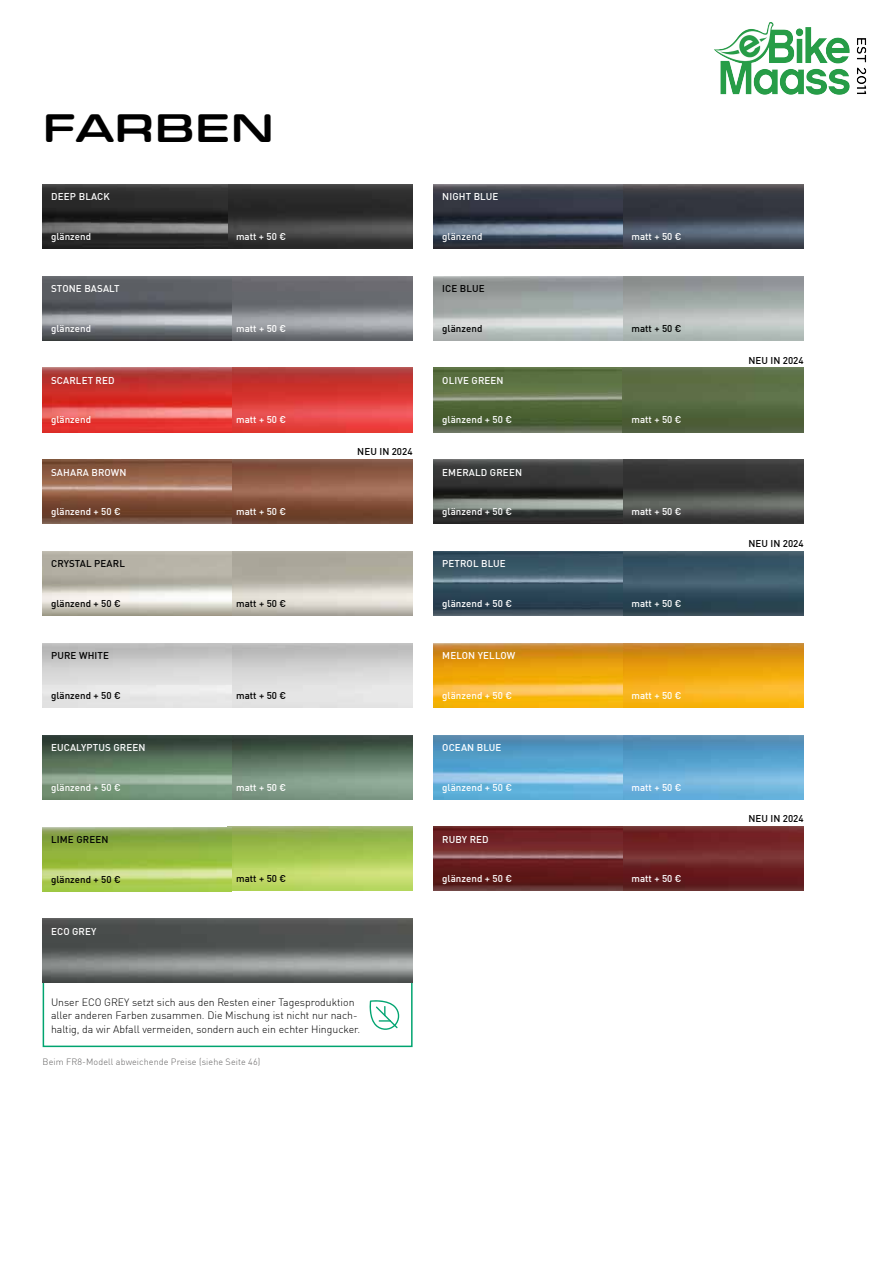
<style>
.page{position:relative;width:893px;height:1263px;background:#fff}
.page>*{position:absolute;margin:0;border:0;box-sizing:border-box;transform-origin:0 0}
.t1{font:500 41.25px "Eurostile Round Extended";letter-spacing:-.005em;color:#000}
.t2{font:300 10.5px/13.5px "FFDIN Profor IIC";color:#000}
.t3{font:500 9.75px "FFDIN Profor IIC";letter-spacing:.005em;color:#fff}
.t4{font:500 9.75px "FFDIN Profor IIC";letter-spacing:.005em;color:#000}
.t5{font:300 9px "FFDIN Profor IIC";letter-spacing:.01em;color:#646363}
</style>
<div class="page">
<div style="left:43px;top:959px;width:370px;height:88px;border:2px solid #00a470"></div>
<img style="left:43px;top:184px;width:369px;height:64px">
<img style="left:434px;top:184px;width:370px;height:64px">
<img style="left:232px;top:276px;width:180px;height:64px">
<img style="left:43px;top:919px;width:369px;height:64px">
<img style="left:232px;top:368px;width:180px;height:64px">
<img style="left:43px;top:276px;width:189px;height:64px">
<img style="left:43px;top:368px;width:189px;height:64px">
<img style="left:434px;top:368px;width:370px;height:64px">
<img style="left:232px;top:460px;width:180px;height:64px">
<img style="left:434px;top:459px;width:370px;height:65px">
<img style="left:434px;top:551px;width:370px;height:65px">
<img style="left:434px;top:643px;width:370px;height:64px">
<img style="left:232px;top:735px;width:180px;height:64px">
<img style="left:434px;top:735px;width:370px;height:64px">
<img style="left:228px;top:826px;width:184px;height:65px">
<img style="left:434px;top:826px;width:370px;height:65px">
<img style="left:43px;top:460px;width:189px;height:64px">
<img style="left:43px;top:735px;width:189px;height:64px">
<img style="left:43px;top:827px;width:189px;height:64px">
<svg style="left:369px;top:1000px;width:31px;height:30px"></svg>
<img style="left:714px;top:22px;width:153px;height:73px">
<h1 class="t1" style="left:43px;top:99px;width:233px">FARBEN</h1>
<p class="t3" style="left:51px;top:189px;width:60px">DEEP BLACK</p>
<p class="t3" style="left:442px;top:189px;width:58px">NIGHT BLUE</p>
<p class="t3" style="left:236px;top:229px;width:52px">matt + 50 €</p>
<p class="t3" style="left:631px;top:229px;width:52px">matt + 50 €</p>
<p class="t3" style="left:51px;top:229px;width:42px">glänzend</p>
<p class="t3" style="left:442px;top:229px;width:42px">glänzend</p>
<p class="t3" style="left:51px;top:281px;width:70px">STONE BASALT</p>
<p class="t4" style="left:442px;top:281px;width:44px">ICE BLUE</p>
<p class="t3" style="left:236px;top:321px;width:52px">matt + 50 €</p>
<p class="t4" style="left:631px;top:321px;width:52px">matt + 50 €</p>
<p class="t3" style="left:51px;top:321px;width:42px">glänzend</p>
<p class="t4" style="left:442px;top:321px;width:42px">glänzend</p>
<p class="t3" style="left:51px;top:373px;width:65px">SCARLET RED</p>
<p class="t3" style="left:442px;top:373px;width:63px">OLIVE GREEN</p>
<p class="t3" style="left:236px;top:412px;width:52px">matt + 50 €</p>
<p class="t3" style="left:51px;top:412px;width:42px">glänzend</p>
<p class="t3" style="left:442px;top:412px;width:71px">glänzend + 50 €</p>
<p class="t3" style="left:631px;top:412px;width:52px">matt + 50 €</p>
<p class="t4" style="left:357px;top:444px;width:57px">NEU IN 2024</p>
<p class="t3" style="left:51px;top:465px;width:77px">SAHARA BROWN</p>
<p class="t3" style="left:442px;top:465px;width:81px">EMERALD GREEN</p>
<p class="t3" style="left:236px;top:504px;width:52px">matt + 50 €</p>
<p class="t3" style="left:631px;top:504px;width:52px">matt + 50 €</p>
<p class="t3" style="left:51px;top:504px;width:71px">glänzend + 50 €</p>
<p class="t3" style="left:442px;top:504px;width:71px">glänzend + 50 €</p>
<p class="t4" style="left:51px;top:556px;width:75px">CRYSTAL PEARL</p>
<p class="t3" style="left:442px;top:556px;width:65px">PETROL BLUE</p>
<p class="t4" style="left:51px;top:596px;width:71px">glänzend + 50 €</p>
<p class="t3" style="left:442px;top:596px;width:71px">glänzend + 50 €</p>
<p class="t4" style="left:236px;top:596px;width:52px">matt + 50 €</p>
<p class="t3" style="left:631px;top:596px;width:52px">matt + 50 €</p>
<p class="t4" style="left:51px;top:648px;width:59px">PURE WHITE</p>
<p class="t3" style="left:442px;top:648px;width:74px">MELON YELLOW</p>
<p class="t4" style="left:51px;top:688px;width:71px">glänzend + 50 €</p>
<p class="t3" style="left:442px;top:688px;width:71px">glänzend + 50 €</p>
<p class="t4" style="left:236px;top:688px;width:52px">matt + 50 €</p>
<p class="t3" style="left:631px;top:688px;width:52px">matt + 50 €</p>
<p class="t3" style="left:51px;top:740px;width:96px">EUCALYPTUS GREEN</p>
<p class="t3" style="left:442px;top:740px;width:61px">OCEAN BLUE</p>
<p class="t3" style="left:51px;top:780px;width:71px">glänzend + 50 €</p>
<p class="t3" style="left:236px;top:780px;width:52px">matt + 50 €</p>
<p class="t3" style="left:631px;top:780px;width:52px">matt + 50 €</p>
<p class="t3" style="left:442px;top:780px;width:71px">glänzend + 50 €</p>
<p class="t4" style="left:51px;top:832px;width:59px">LIME GREEN</p>
<p class="t3" style="left:442px;top:831px;width:48px">RUBY RED</p>
<p class="t4" style="left:51px;top:871px;width:71px">glänzend + 50 €</p>
<p class="t4" style="left:236px;top:871px;width:52px">matt + 50 €</p>
<p class="t3" style="left:631px;top:871px;width:52px">matt + 50 €</p>
<p class="t3" style="left:442px;top:871px;width:71px">glänzend + 50 €</p>
<p class="t3" style="left:51px;top:924px;width:47px">ECO GREY</p>
<p class="t2" style="left:51px;top:994px;width:311px">Unser ECO GREY setzt sich aus den Resten einer Tagesproduktion aller anderen Farben zusammen. Die Mischung ist nicht nur nach&shy;haltig, da wir Abfall vermeiden, sondern auch ein echter Hingucker.</p>
<p class="t5" style="left:43px;top:1054px;width:219px">Beim FR8-Modell abweichende Preise (siehe Seite 46)</p>
<p class="t4" style="left:748px;top:352px;width:57px">NEU IN 2024</p>
<p class="t4" style="left:748px;top:536px;width:57px">NEU IN 2024</p>
<p class="t4" style="left:748px;top:811px;width:57px">NEU IN 2024</p>
</div>
